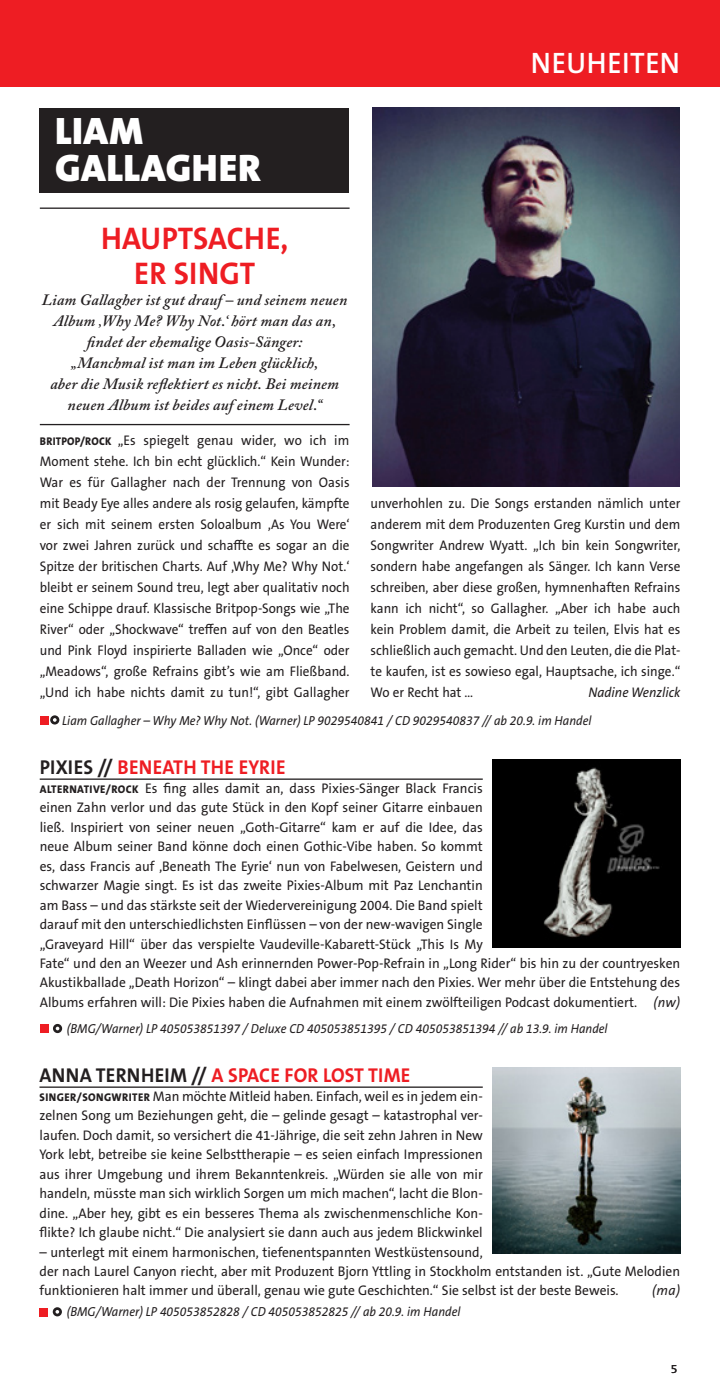
<style>
.page{position:relative;width:720px;height:1389px;background:#fff}
.page>*{position:absolute;margin:0;border:0;box-sizing:border-box;transform-origin:0 0}
.t1{font:900 38.5px/36.8px "The Sans B Plus W9";letter-spacing:.015em;color:#fff}
.t2{font:700 31.5px/35px "The Sans B Plus W7";letter-spacing:.005em;color:#ee1d23;text-align:center;scale:.96 1}
.t3{font:600 29.75px "The Sans B Plus W6";letter-spacing:.015em;color:#fff;scale:.96 1}
.t4{font:700 20.12px "The Sans B Plus W7";letter-spacing:.01em;color:#ee1d23;scale:.96 1}
.t5{font:italic 600 15.75px/21px "Adobe Caslon Pro";letter-spacing:.015em;color:#231f20;text-align:center}
.t6{font:14px/19.4px "The Sans B Plus W5 Plain";color:#231f20;scale:.96 1}
.t7{font:14px/21px "The Sans B Plus W5 Plain";color:#231f20;text-align:justify;scale:.94 1}
.t8{font:italic 14px "The Sans B Plus W5 Plain";letter-spacing:-.005em;color:#231f20;scale:.94 1}
.t9{font:italic 14px "The Sans B Plus W5 Plain";letter-spacing:-.005em;color:#231f20;scale:.96 1}
.t10{font:italic 13.12px "The Sans B Plus W5 Plain";color:#231f20;scale:.92 1}
.t11{font:12.25px "The Sans B Plus W5 Plain";color:#231f20}
.s1{font-family:"The Sans B Plus W8";font-weight:800;font-size:11.2px}
.s2{color:#231f20}
.s3{font-style:italic}
</style>
<div class="page">
<div style="left:0;top:0;width:719px;height:87px;background:#ee1d23"></div>
<img style="left:372px;top:108px;width:307px;height:379px">
<div style="left:40px;top:716px;width:9px;height:9px;background:#ee1d23"></div>
<svg style="left:50px;top:715px;width:9px;height:10px"></svg>
<div style="left:40px;top:109px;width:309px;height:84px;background:#231f20"></div>
<hr style="left:40px;top:208px;width:309px;height:1px;background:#231f20">
<hr style="left:40px;top:424px;width:309px;height:1px;background:#231f20">
<hr style="left:40px;top:778px;width:442px;height:2px;background:#231f20">
<div style="left:40px;top:1024px;width:9px;height:9px;background:#ee1d23"></div>
<svg style="left:53px;top:1024px;width:9px;height:9px"></svg>
<img style="left:492px;top:760px;width:188px;height:188px">
<hr style="left:39px;top:1086px;width:443px;height:2px;background:#231f20">
<div style="left:39px;top:1308px;width:9px;height:8px;background:#ee1d23"></div>
<svg style="left:53px;top:1307px;width:9px;height:9px"></svg>
<img style="left:492px;top:1067px;width:188px;height:187px">
<h1 class="t1" style="left:55px;top:113px;width:207px">LIAM<br>GALLAGHER</h1>
<h2 class="t2" style="left:101px;top:221px;width:196px">HAUPTSACHE,<br>ER SINGT</h2>
<p class="t5" style="left:42px;top:289px;width:307px">Liam Gallagher ist gut drauf – und seinem neuen Album ‚Why Me? Why Not.‘ hört man das an, findet der ehemalige Oasis-Sänger:<br>„Manchmal ist man im Leben glücklich,<br>aber die Musik reflektiert es nicht. Bei meinem neuen Album ist beides auf einem Level.“</p>
<h3 class="t3" style="left:530px;top:44px;width:157px">NEUHEITEN</h3>
<p class="t7" style="left:40px;top:429px;width:331px"><span class="s1">BRITPOP/ROCK</span> „Es spiegelt genau wider, wo ich im Moment stehe. Ich bin echt glücklich.“ Kein Wunder:<br>War es für Gallagher nach der Trennung von Oasis mit Beady Eye alles andere als rosig gelaufen, kämpfte er sich mit seinem ersten Soloalbum ‚As You Were‘ vor zwei Jahren zurück und schaffte es sogar an die Spitze der britischen Charts. Auf ‚Why Me? Why Not.‘ bleibt er seinem Sound treu, legt aber qualitativ noch eine Schippe drauf. Klassische Britpop-Songs wie „The River“ oder „Shockwave“ treffen auf von den Beatles und Pink Floyd inspirierte Balladen wie „Once“ oder „Meadows“, große Refrains gibt’s wie am Fließband. „Und ich habe nichts damit zu tun!“, gibt Gallagher</p>
<p class="t7" style="left:370px;top:492px;width:331px">unverhohlen zu. Die Songs erstanden nämlich unter anderem mit dem Produzenten Greg Kurstin und dem Songwriter Andrew Wyatt. „Ich bin kein Songwriter, sondern habe angefangen als Sänger. Ich kann Verse schreiben, aber diese großen, hymnenhaften Refrains kann ich nicht“, so Gallagher. „Aber ich habe auch kein Problem damit, die Arbeit zu teilen, Elvis hat es schließlich auch gemacht. Und den Leuten, die die Plat&shy;te kaufen, ist es sowieso egal, Hauptsache, ich singe.“ Wo er Recht hat …</p>
<p class="t8" style="left:588px;top:683px;width:99px">Nadine Wenzlick</p>
<p class="t10" style="left:62px;top:712px;width:576px">Liam Gallagher – Why Me? Why Not. (Warner) LP 9029540841 / CD 9029540837 // ab 20.9. im Handel</p>
<h3 class="t4" style="left:40px;top:754px;width:258px"><span class="s2">PIXIES //</span> BENEATH THE EYRIE</h3>
<p class="t6" style="left:40px;top:779px;width:668px"><span class="s1">ALTERNATIVE/ROCK</span> Es fing alles damit an, dass Pixies-Sänger Black Francis<br>einen Zahn verlor und das gute Stück in den Kopf seiner Gitarre einbauen<br>ließ. Inspiriert von seiner neuen „Goth-Gitarre“ kam er auf die Idee, das<br>neue Album seiner Band könne doch einen Gothic-Vibe haben. So kommt<br>es, dass Francis auf ‚Beneath The Eyrie‘ nun von Fabelwesen, Geistern und<br>schwarzer Magie singt. Es ist das zweite Pixies-Album mit Paz Lenchantin<br>am Bass – und das stärkste seit der Wiedervereinigung 2004. Die Band spielt<br>darauf mit den unterschiedlichsten Einflüssen – von der new-wavigen Single<br>„Graveyard Hill“ über das verspielte Vaudeville-Kabarett-Stück „This Is My<br>Fate“ und den an Weezer und Ash erinnernden Power-Pop-Refrain in „Long Rider“ bis hin zu der countryesken Akustikballade „Death Horizon“ – klingt dabei aber immer nach den Pixies. Wer mehr über die Entstehung des Albums erfahren will: Die Pixies haben die Aufnahmen mit einem zwölfteiligen Podcast dokumentiert. <span class="s3">(nw)</span></p>
<p class="t10" style="left:67px;top:1021px;width:589px">(BMG/Warner) LP 405053851397 / Deluxe CD 405053851395 / CD 405053851394 // ab 13.9. im Handel</p>
<h3 class="t4" style="left:40px;top:1062px;width:387px"><span class="s2">ANNA TERNHEIM //</span> A SPACE FOR LOST TIME</h3>
<p class="t6" style="left:39px;top:1087px;width:463px;text-align:justify"><span class="s1">SINGER/SONGWRITER</span> Man möchte Mitleid haben. Einfach, weil es in jedem ein&shy;zelnen Song um Beziehungen geht, die – gelinde gesagt – katastrophal ver&shy;laufen. Doch damit, so versichert die 41-Jährige, die seit zehn Jahren in New York lebt, betreibe sie keine Selbsttherapie – es seien einfach Impressionen aus ihrer Umgebung und ihrem Bekanntenkreis. „Würden sie alle von mir handeln, müsste man sich wirklich Sorgen um mich machen“, lacht die Blon&shy;dine. „Aber hey, gibt es ein besseres Thema als zwischenmenschliche Kon&shy;flikte? Ich glaube nicht.“ Die analysiert sie dann auch aus jedem Blickwinkel</p>
<p class="t6" style="left:39px;top:1242px;width:668px">– unterlegt mit einem harmonischen, tiefenentspannten Westküstensound,<br>der nach Laurel Canyon riecht, aber mit Produzent Bjorn Yttling in Stockholm entstanden ist. „Gute Melodien funktionieren halt immer und überall, genau wie gute Geschichten.“ Sie selbst ist der beste Beweis.</p>
<p class="t9" style="left:652px;top:1282px;width:30px">(ma)</p>
<p class="t10" style="left:67px;top:1304px;width:429px">(BMG/Warner) LP 405053852828 / CD 405053852825 // ab 20.9. im Handel</p>
<p class="t11" style="left:670px;top:1361px;width:8px">5</p>
</div>
